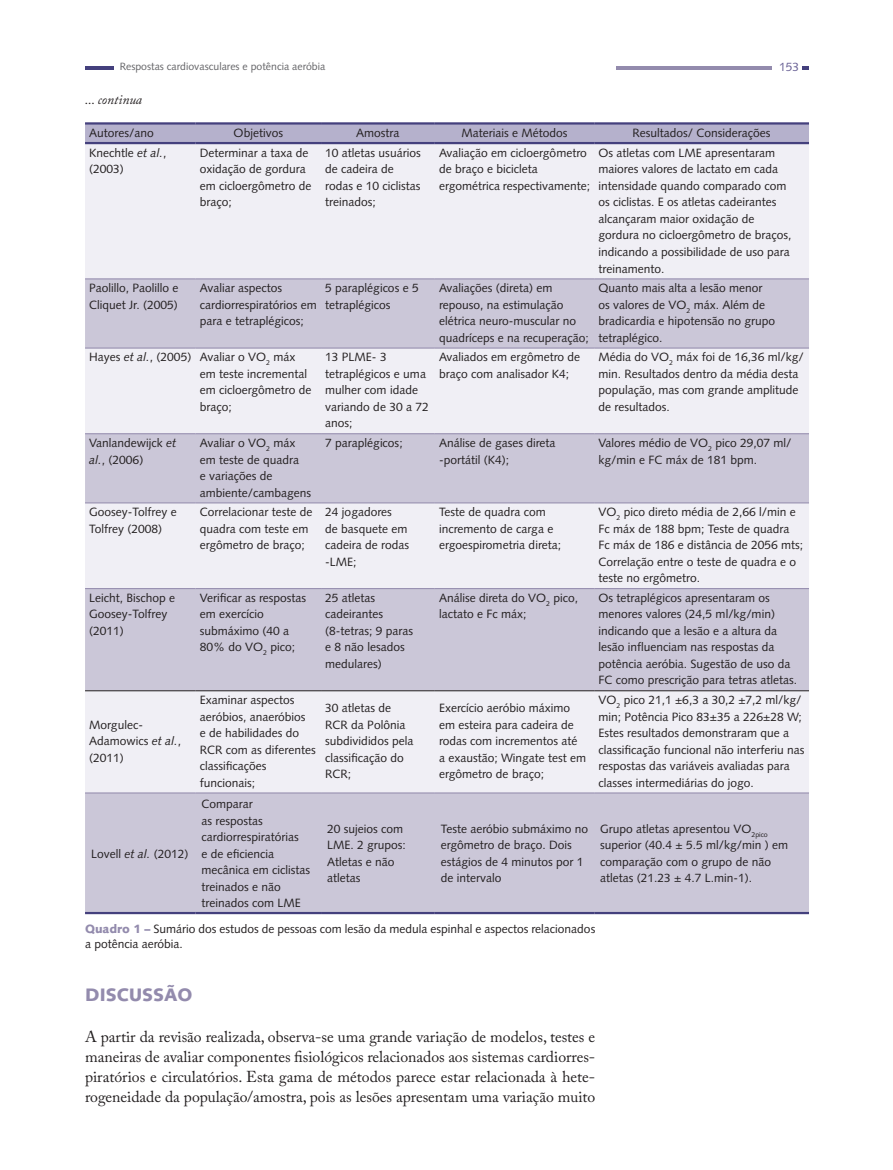
<style>
.page{position:relative;width:893px;height:1170px;background:#fff}
.page>*{position:absolute;margin:0;border:0;box-sizing:border-box;transform-origin:0 0}
.t1{font:900 18px "Syntax LT Std";color:#938bad}
.t2{font:15.75px/20.2px "Adobe Caslon Pro";color:#231f20;text-align:justify}
.t3{font:italic 13.5px "Adobe Caslon Pro";color:#231f20}
.t4{font:12px/16.5px "Syntax LT Std";color:#231f20}
.t5{font:12px "Syntax LT Std";color:#696195}
.t6{font:10.5px "Syntax LT Std";color:#636366}
.s1{font-style:italic}
.s2{font-weight:900;color:#938bad}
</style>
<div class="page">
<hr style="left:617px;top:66px;width:155px;height:4px;background:#938bad">
<hr style="left:85px;top:66px;width:29px;height:4px;background:#44407d">
<svg style="left:802px;top:66px;width:6px;height:4px"></svg>
<div style="left:85px;top:124px;width:724px;height:18px;background:#b5b1cc"></div>
<div style="left:85px;top:144px;width:724px;height:134px;background:#f0eff5"></div>
<svg style="left:85px;top:279px;width:724px;height:632px;fill:#cbc7d8"></svg>
<hr style="left:85px;top:278px;width:111px;height:1px;background:#938bad">
<hr style="left:196px;top:278px;width:125px;height:1px;background:#938bad">
<hr style="left:321px;top:278px;width:114px;height:1px;background:#938bad">
<hr style="left:435px;top:278px;width:159px;height:1px;background:#938bad">
<hr style="left:594px;top:278px;width:215px;height:1px;background:#938bad">
<hr style="left:85px;top:347px;width:111px;height:1px;background:#938bad">
<hr style="left:196px;top:347px;width:125px;height:1px;background:#938bad">
<hr style="left:321px;top:347px;width:114px;height:1px;background:#938bad">
<hr style="left:435px;top:347px;width:159px;height:1px;background:#938bad">
<hr style="left:594px;top:347px;width:215px;height:1px;background:#938bad">
<hr style="left:85px;top:433px;width:111px;height:1px;background:#938bad">
<hr style="left:196px;top:433px;width:125px;height:1px;background:#938bad">
<hr style="left:321px;top:433px;width:114px;height:1px;background:#938bad">
<hr style="left:435px;top:433px;width:159px;height:1px;background:#938bad">
<hr style="left:594px;top:433px;width:215px;height:1px;background:#938bad">
<hr style="left:85px;top:502px;width:111px;height:1px;background:#938bad">
<hr style="left:196px;top:502px;width:125px;height:1px;background:#938bad">
<hr style="left:321px;top:502px;width:114px;height:1px;background:#938bad">
<hr style="left:435px;top:502px;width:159px;height:1px;background:#938bad">
<hr style="left:594px;top:502px;width:215px;height:1px;background:#938bad">
<hr style="left:85px;top:588px;width:111px;height:1px;background:#938bad">
<hr style="left:196px;top:588px;width:125px;height:1px;background:#938bad">
<hr style="left:321px;top:588px;width:114px;height:1px;background:#938bad">
<hr style="left:435px;top:588px;width:159px;height:1px;background:#938bad">
<hr style="left:594px;top:588px;width:215px;height:1px;background:#938bad">
<hr style="left:85px;top:122px;width:111px;height:2px;background:#44407d">
<hr style="left:196px;top:122px;width:125px;height:2px;background:#44407d">
<hr style="left:321px;top:122px;width:114px;height:2px;background:#44407d">
<hr style="left:435px;top:122px;width:159px;height:2px;background:#44407d">
<hr style="left:594px;top:122px;width:215px;height:2px;background:#44407d">
<hr style="left:85px;top:142px;width:111px;height:2px;background:#44407d">
<hr style="left:196px;top:142px;width:125px;height:2px;background:#44407d">
<hr style="left:321px;top:142px;width:114px;height:2px;background:#44407d">
<hr style="left:435px;top:142px;width:159px;height:2px;background:#44407d">
<hr style="left:594px;top:142px;width:215px;height:2px;background:#44407d">
<hr style="left:85px;top:792px;width:111px;height:1px;background:#938bad">
<hr style="left:196px;top:792px;width:125px;height:1px;background:#938bad">
<hr style="left:321px;top:792px;width:114px;height:1px;background:#938bad">
<hr style="left:435px;top:792px;width:159px;height:1px;background:#938bad">
<hr style="left:594px;top:792px;width:215px;height:1px;background:#938bad">
<hr style="left:85px;top:911px;width:111px;height:3px;background:#44407d">
<hr style="left:196px;top:911px;width:125px;height:3px;background:#44407d">
<hr style="left:321px;top:911px;width:114px;height:3px;background:#44407d">
<hr style="left:435px;top:911px;width:159px;height:3px;background:#44407d">
<hr style="left:594px;top:911px;width:215px;height:3px;background:#44407d">
<hr style="left:85px;top:690px;width:111px;height:1px;background:#231f20">
<hr style="left:196px;top:690px;width:125px;height:1px;background:#231f20">
<hr style="left:321px;top:690px;width:114px;height:1px;background:#231f20">
<hr style="left:435px;top:690px;width:159px;height:1px;background:#231f20">
<hr style="left:594px;top:690px;width:215px;height:1px;background:#231f20">
<p class="t6" style="left:120px;top:60px;width:207px">Respostas cardiovasculares e potência aeróbia</p>
<p class="t5" style="left:779px;top:59px;width:22px">153</p>
<p class="t3" style="left:85px;top:91px;width:59px">... continua</p>
<p class="t4" style="left:89px;top:124px;width:66px">Autores/ano</p>
<p class="t4" style="left:234px;top:124px;width:51px">Objetivos</p>
<p class="t4" style="left:356px;top:124px;width:45px">Amostra</p>
<p class="t4" style="left:461px;top:124px;width:107px">Materiais e Métodos</p>
<p class="t4" style="left:633px;top:124px;width:140px">Resultados/ Considerações</p>
<p class="t4" style="left:89px;top:144px;width:79px">Knechtle <span class="s1">et al.</span>, (2003)</p>
<p class="t4" style="left:200px;top:144px;width:113px">Determinar a taxa de oxidação de gordura em cicloergômetro de braço;</p>
<p class="t4" style="left:325px;top:144px;width:97px">10 atletas usuários de cadeira de rodas e 10 ciclistas treinados;</p>
<p class="t4" style="left:439px;top:144px;width:152px">Avaliação em cicloergômetro de braço e bicicleta ergométrica respectivamente;</p>
<p class="t4" style="left:598px;top:144px;width:194px">Os atletas com LME apresentaram maiores valores de lactato em cada intensidade quando comparado com os ciclistas. E os atletas cadeirantes alcançaram maior oxidação de gordura no cicloergômetro de braços, indicando a possibilidade de uso para treinamento.</p>
<p class="t4" style="left:89px;top:280px;width:91px">Paolillo, Paolillo e<br>Cliquet Jr. (2005)</p>
<p class="t4" style="left:200px;top:280px;width:118px">Avaliar aspectos cardiorrespiratórios em para e tetraplégicos;</p>
<p class="t4" style="left:325px;top:280px;width:95px">5 paraplégicos e 5 tetraplégicos</p>
<p class="t4" style="left:439px;top:280px;width:151px">Avaliações (direta) em repouso, na estimulação elétrica neuro-muscular no quadríceps e na recuperação;</p>
<p class="t4" style="left:598px;top:280px;width:178px">Quanto mais alta a lesão menor os valores de VO<sub>2</sub> máx. Além de bradicardia e hipotensão no grupo tetraplégico.</p>
<p class="t4" style="left:200px;top:349px;width:113px;text-indent:-111px">Hayes <span class="s1">et al.</span>, (2005) Avaliar o VO<sub>2</sub> máx em teste incremental em cicloergômetro de braço;</p>
<p class="t4" style="left:325px;top:349px;width:105px">13 PLME- 3 tetraplégicos e uma mulher com idade variando de 30 a 72 anos;</p>
<p class="t4" style="left:439px;top:349px;width:143px">Avaliados em ergômetro de braço com analisador K4;</p>
<p class="t4" style="left:598px;top:349px;width:207px">Média do VO<sub>2</sub> máx foi de 16,36 ml/kg/ min. Resultados dentro da média desta população, mas com grande amplitude de resultados.</p>
<p class="t4" style="left:89px;top:434px;width:88px">Vanlandewijck <span class="s1">et al.</span>, (2006)</p>
<p class="t4" style="left:200px;top:434px;width:113px">Avaliar o VO<sub>2</sub> máx em teste de quadra<br>e variações de ambiente/cambagens</p>
<p class="t4" style="left:325px;top:434px;width:79px">7 paraplégicos;</p>
<p class="t4" style="left:439px;top:434px;width:118px">Análise de gases direta -portátil (K4);</p>
<p class="t4" style="left:598px;top:434px;width:194px">Valores médio de VO<sub>2</sub> pico 29,07 ml/ kg/min e FC máx de 181 bpm.</p>
<p class="t4" style="left:89px;top:504px;width:89px">Goosey-Tolfrey e<br>Tolfrey (2008)</p>
<p class="t4" style="left:200px;top:504px;width:114px">Correlacionar teste de quadra com teste em ergômetro de braço;</p>
<p class="t4" style="left:325px;top:504px;width:85px">24 jogadores<br>de basquete em cadeira de rodas -LME;</p>
<p class="t4" style="left:439px;top:504px;width:124px">Teste de quadra com incremento de carga e ergoespirometria direta;</p>
<p class="t4" style="left:598px;top:504px;width:206px">VO<sub>2</sub> pico direto média de 2,66 l/min e<br>Fc máx de 188 bpm; Teste de quadra<br>Fc máx de 186 e distância de 2056 mts;<br>Correlação entre o teste de quadra e o teste no ergômetro.</p>
<p class="t4" style="left:89px;top:589px;width:88px">Leicht, Bischop e<br>Goosey-Tolfrey (2011)</p>
<p class="t4" style="left:200px;top:589px;width:108px">Verificar as respostas em exercício submáximo (40 a<br>80% do VO<sub>2</sub> pico;</p>
<p class="t4" style="left:325px;top:589px;width:90px">25 atletas cadeirantes (8-tetras; 9 paras e 8 não lesados medulares)</p>
<p class="t4" style="left:439px;top:589px;width:141px">Análise direta do VO<sub>2</sub> pico, lactato e Fc máx;</p>
<p class="t4" style="left:598px;top:589px;width:200px">Os tetraplégicos apresentaram os menores valores (24,5 ml/kg/min) indicando que a lesão e a altura da lesão influenciam nas respostas da potência aeróbia. Sugestão de uso da FC como prescrição para tetras atletas.</p>
<p class="t4" style="left:89px;top:716px;width:94px">Morgulec-<br>Adamowics <span class="s1">et al.</span>, (2011)</p>
<p class="t4" style="left:200px;top:691px;width:117px">Examinar aspectos aeróbios, anaeróbios<br>e de habilidades do<br>RCR com as diferentes classificações funcionais;</p>
<p class="t4" style="left:325px;top:700px;width:90px">30 atletas de<br>RCR da Polônia subdivididos pela classificação do<br>RCR;</p>
<p class="t4" style="left:439px;top:700px;width:149px">Exercício aeróbio máximo em esteira para cadeira de rodas com incrementos até a exaustão; Wingate test em ergômetro de braço;</p>
<p class="t4" style="left:598px;top:691px;width:208px">VO<sub>2</sub> pico 21,1 ±6,3 a 30,2 ±7,2 ml/kg/ min; Potência Pico 83±35 a 226±28 W; Estes resultados demonstraram que a classificação funcional não interferiu nas respostas das variáveis avaliadas para classes intermediárias do jogo.</p>
<p class="t4" style="left:91px;top:845px;width:99px">Lovell <span class="s1">et al.</span> (2012)</p>
<p class="t4" style="left:202px;top:795px;width:110px">Comparar<br>as respostas cardiorrespiratórias<br>e de eficiencia mecânica em ciclistas treinados e não treinados com LME</p>
<p class="t4" style="left:327px;top:820px;width:80px">20 sujeios com<br>LME. 2 grupos:<br>Atletas e não atletas</p>
<p class="t4" style="left:441px;top:820px;width:149px">Teste aeróbio submáximo no ergômetro de braço. Dois estágios de 4 minutos por 1 de intervalo</p>
<p class="t4" style="left:600px;top:820px;width:189px">Grupo atletas apresentou VO<sub>2pico </sub>superior (40.4 ± 5.5 ml/kg/min ) em comparação com o grupo de não atletas (21.23 ± 4.7 L.min-1).</p>
<p class="t4" style="left:85px;top:921px;width:512px;line-height:15px"><span class="s2">QUADRO 1 –</span> Sumário dos estudos de pessoas com lesão da medula espinhal e aspectos relacionados a potência aeróbia.</p>
<h1 class="t1" style="left:85px;top:984px;width:109px">DI SCUSSÃO</h1>
<p class="t2" style="left:85px;top:1025px;width:512px">A partir da revisão realizada, observa-se uma grande variação de modelos, testes e maneiras de avaliar componentes fisiológicos relacionados aos sistemas cardiorres&shy;piratórios e circulatórios. Esta gama de métodos parece estar relacionada à hete&shy;rogeneidade da população/amostra, pois as lesões apresentam uma variação muito</p>
</div>
